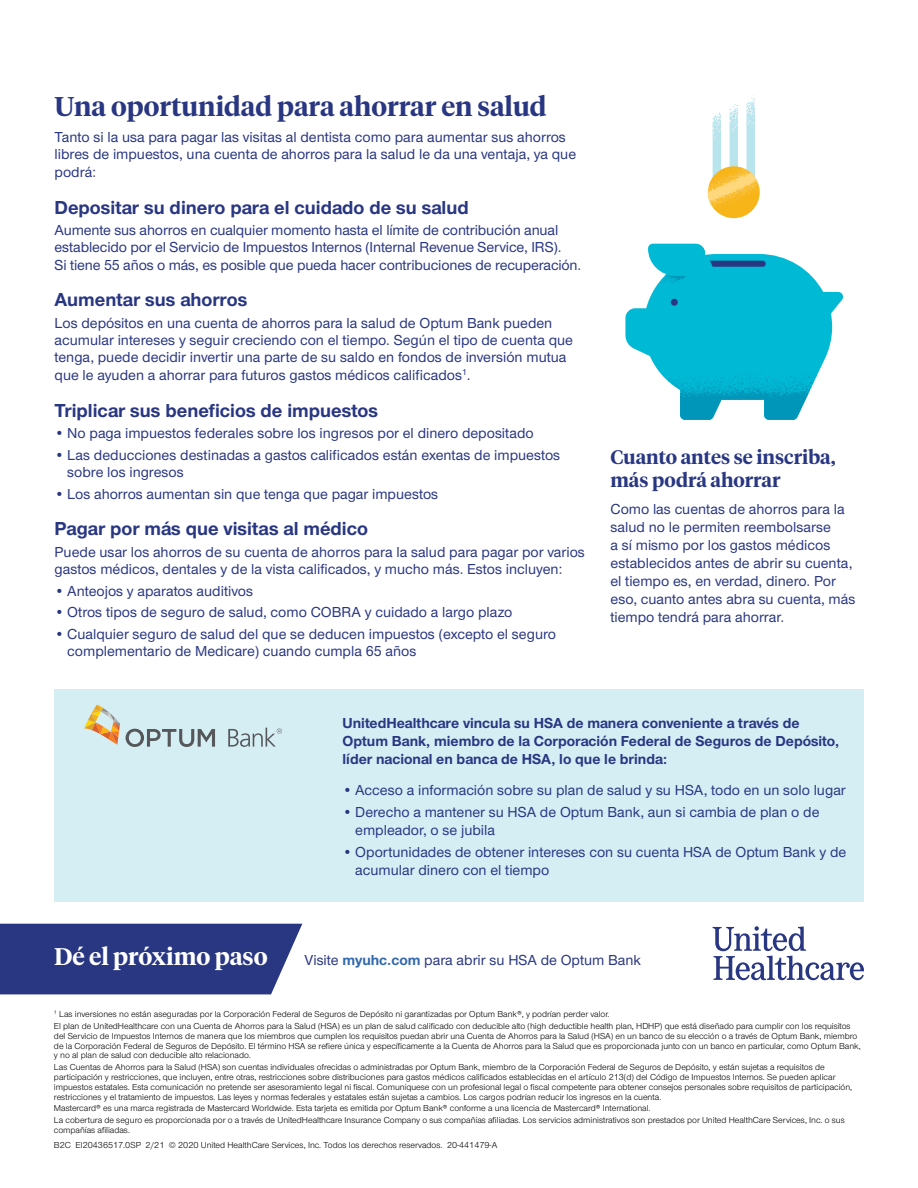
<style>
.page{position:relative;width:918px;height:1188px;background:#fff}
.page>*{position:absolute;margin:0;border:0;box-sizing:border-box;transform-origin:0 0}
.t1{font:600 27px "UHC Serif Headline";color:#293682}
.t2{font:600 24px "UHC Serif Headline";color:#fff}
.t3{font:700 19.5px "UHC Sans";color:#293682}
.t4{font:600 19.5px/23.4px "UHC Serif Headline";color:#293682}
.t5{font:500 15px/18px "UHC Sans";color:#293682}
.t6{font:700 15px/18px "UHC Sans";color:#293682}
.t7{font:9px/9.8px "UHC Sans";color:#000}
.s1{font-weight:700;color:#3268ad}
</style>
<div class="page">
<div style="left:0;top:924px;width:302px;height:70px;background:#293682"></div>
<svg style="left:713px;top:926px;width:151px;height:54px"></svg>
<div style="left:708px;top:166px;width:52px;height:52px;background:#f7b519;border-radius:50%"></div>
<svg style="left:708px;top:95px;width:52px;height:116px"></svg>
<svg style="left:625px;top:244px;width:218px;height:176px"></svg>
<div style="left:54px;top:689px;width:810px;height:212px;background:#d5eef4"></div>
<svg style="left:84px;top:705px;width:36px;height:40px"></svg>
<svg style="left:126px;top:729px;width:89px;height:18px"></svg>
<svg style="left:228px;top:728px;width:54px;height:19px"></svg>
<h2 class="t1" style="left:55px;top:88px;width:494px">Una oportunidad para ahorrar en salud</h2>
<p class="t5" style="left:55px;top:128px;width:523px">Tanto si la usa para pagar las visitas al dentista como para aumentar sus ahorros libres de impuestos, una cuenta de ahorros para la salud le da una ventaja, ya que podrá:</p>
<h3 class="t3" style="left:55px;top:194px;width:416px">Depositar su dinero para el cuidado de su salud</h3>
<p class="t5" style="left:55px;top:221px;width:528px">Aumente sus ahorros en cualquier momento hasta el límite de contribución anual establecido por el Servicio de Impuestos Internos (Internal Revenue Service, IRS).<br>Si tiene 55 años o más, es posible que pueda hacer contribuciones de recuperación.</p>
<h3 class="t3" style="left:55px;top:287px;width:194px">Aumentar sus ahorros</h3>
<p class="t5" style="left:55px;top:314px;width:520px;line-height:17.5px">Los depósitos en una cuenta de ahorros para la salud de Optum Bank pueden acumular intereses y seguir creciendo con el tiempo. Según el tipo de cuenta que tenga, puede decidir invertir una parte de su saldo en fondos de inversión mutua que le ayuden a ahorrar para futuros gastos médicos calificados<sup>1</sup>.</p>
<h3 class="t3" style="left:55px;top:397px;width:325px">Triplicar sus beneficios de impuestos</h3>
<p class="t5" style="left:55px;top:423px;width:481px">• No paga impuestos federales sobre los ingresos por el dinero depositado</p>
<p class="t5" style="left:67px;top:445px;width:494px;line-height:17.2px;text-indent:-13px">• Las deducciones destinadas a gastos calificados están exentas de impuestos sobre los ingresos</p>
<p class="t5" style="left:55px;top:484px;width:385px">• Los ahorros aumentan sin que tenga que pagar impuestos</p>
<h3 class="t3" style="left:55px;top:516px;width:315px">Pagar por más que visitas al médico</h3>
<p class="t5" style="left:55px;top:543px;width:532px;line-height:17.2px">Puede usar los ahorros de su cuenta de ahorros para la salud para pagar por varios gastos médicos, dentales y de la vista calificados, y mucho más. Estos incluyen:</p>
<p class="t5" style="left:55px;top:581px;width:200px">• Anteojos y aparatos auditivos</p>
<p class="t5" style="left:55px;top:602px;width:459px">• Otros tipos de seguro de salud, como COBRA y cuidado a largo plazo</p>
<p class="t5" style="left:67px;top:624px;width:490px;line-height:17.2px;text-indent:-13px">• Cualquier seguro de salud del que se deducen impuestos (excepto el seguro complementario de Medicare) cuando cumpla 65 años</p>
<h3 class="t4" style="left:610px;top:445px;width:227px">Cuanto antes se inscriba, más podrá ahorrar</h3>
<p class="t5" style="left:610px;top:499px;width:246px">Como las cuentas de ahorros para la salud no le permiten reembolsarse<br>a sí mismo por los gastos médicos establecidos antes de abrir su cuenta, el tiempo es, en verdad, dinero. Por eso, cuanto antes abra su cuenta, más tiempo tendrá para ahorrar.</p>
<p class="t6" style="left:343px;top:713px;width:498px">UnitedHealthcare vincula su HSA de manera conveniente a través de<br>Optum Bank, miembro de la Corporación Federal de Seguros de Depósito, líder nacional en banca de HSA, lo que le brinda:</p>
<p class="t5" style="left:343px;top:780px;width:505px">• Acceso a información sobre su plan de salud y su HSA, todo en un solo lugar</p>
<p class="t5" style="left:355px;top:802px;width:466px;text-indent:-13px">• Derecho a mantener su HSA de Optum Bank, aun si cambia de plan o de empleador, o se jubila</p>
<p class="t5" style="left:355px;top:843px;width:493px;text-indent:-13px">• Oportunidades de obtener intereses con su cuenta HSA de Optum Bank y de acumular dinero con el tiempo</p>
<h2 class="t2" style="left:54px;top:940px;width:215px">Dé el próximo paso</h2>
<p class="t5" style="left:304px;top:950px;width:338px">Visite <span class="s1">myuhc.com</span> para abrir su HSA de Optum Bank</p>
<p class="t7" style="left:54px;top:1009px;width:557px"><sup>1</sup> Las inversiones no están aseguradas por la Corporación Federal de Seguros de Depósito ni garantizadas por Optum Bank®, y podrían perder valor.</p>
<p class="t7" style="left:54px;top:1021px;width:808px">El plan de UnitedHealthcare con una Cuenta de Ahorros para la Salud (HSA) es un plan de salud calificado con deducible alto (high deductible health plan, HDHP) que está diseñado para cumplir con los requisitos del Servicio de Impuestos Internos de manera que los miembros que cumplen los requisitos puedan abrir una Cuenta de Ahorros para la Salud (HSA) en un banco de su elección o a través de Optum Bank, miembro de la Corporación Federal de Seguros de Depósito. El término HSA se refiere única y específicamente a la Cuenta de Ahorros para la Salud que es proporcionada junto con un banco en particular, como Optum Bank, y no al plan de salud con deducible alto relacionado.</p>
<p class="t7" style="left:54px;top:1062px;width:800px">Las Cuentas de Ahorros para la Salud (HSA) son cuentas individuales ofrecidas o administradas por Optum Bank, miembro de la Corporación Federal de Seguros de Depósito, y están sujetas a requisitos de participación y restricciones, que incluyen, entre otras, restricciones sobre distribuciones para gastos médicos calificados establecidas en el artículo 213(d) del Código de Impuestos Internos. Se pueden aplicar impuestos estatales. Esta comunicación no pretende ser asesoramiento legal ni fiscal. Comuníquese con un profesional legal o fiscal competente para obtener consejos personales sobre requisitos de participación, restricciones y el tratamiento de impuestos. Las leyes y normas federales y estatales están sujetas a cambios. Los cargos podrían reducir los ingresos en la cuenta.</p>
<p class="t7" style="left:54px;top:1103px;width:598px">Mastercard® es una marca registrada de Mastercard Worldwide. Esta tarjeta es emitida por Optum Bank® conforme a una licencia de Mastercard® International.</p>
<p class="t7" style="left:54px;top:1115px;width:792px">La cobertura de seguro es proporcionada por o a través de UnitedHealthcare Insurance Company o sus compañías afiliadas. Los servicios administrativos son prestados por United HealthCare Services, Inc. o sus compañías afiliadas.</p>
<p class="t7" style="left:54px;top:1140px;width:445px">B2C EI20436517.0SP 2/21 © 2020 United HealthCare Services, Inc. Todos los derechos reservados. 20-441479-A</p>
</div>
